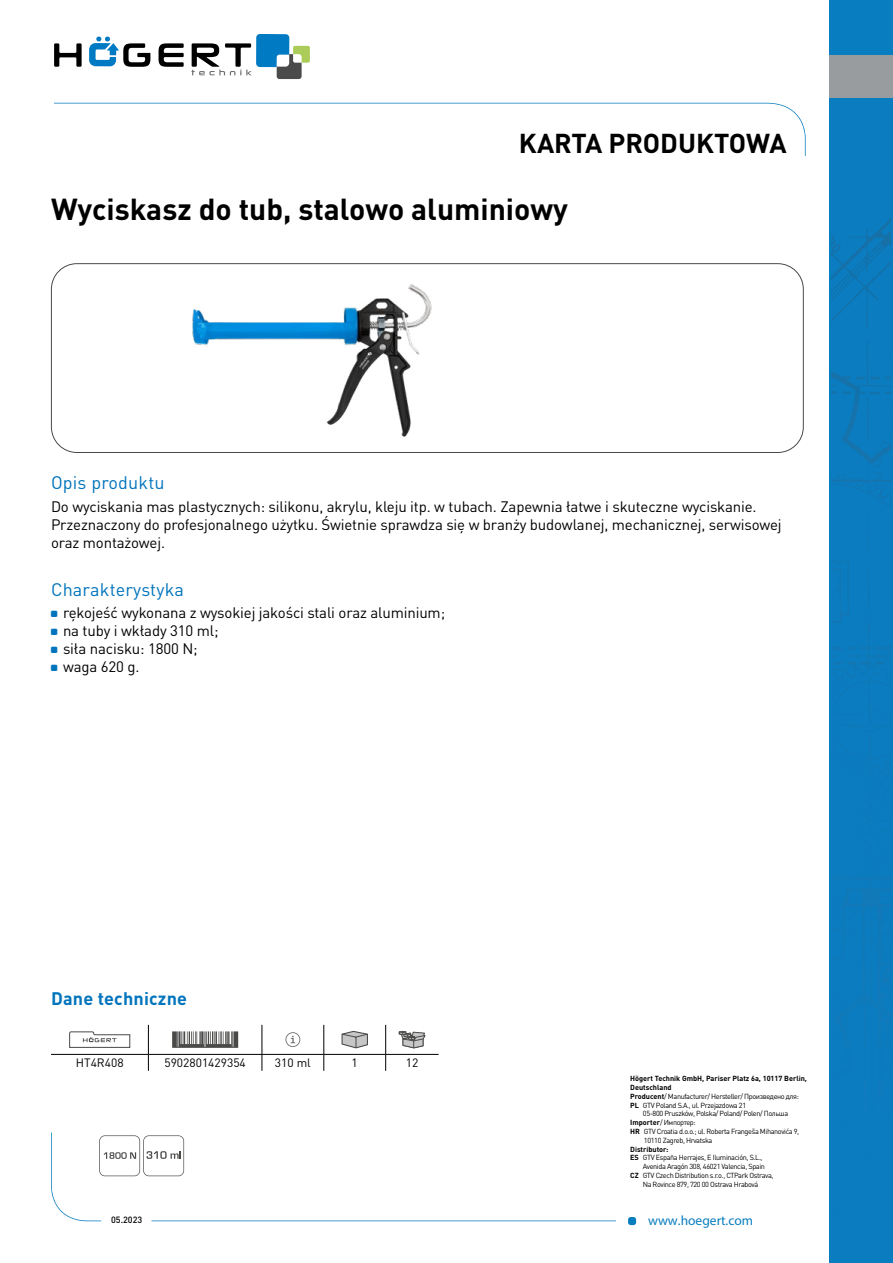
<style>
.page{position:relative;width:893px;height:1263px;background:#fff}
.page>*{position:absolute;margin:0;border:0;box-sizing:border-box;transform-origin:0 0}
.t1{font:700 30px "DIN Pro";color:#000}
.t2{font:700 27px "DIN Pro";color:#000}
.t3{font:18px "DIN Pro";letter-spacing:.01em;color:#0074bc}
.t4{font:700 18px "DIN Pro";letter-spacing:.01em;color:#0074bc}
.t5{font:15px/18px "DIN Pro";letter-spacing:-.01em;color:#000}
.t6{font:13.5px "Myriad Pro";color:#087dbf}
.t7{font:12px "DIN Pro";color:#000}
.t8{font:500 9px "DIN Pro";color:#000}
.t9{font:7.35px "DIN Pro";letter-spacing:-.05em;color:#000}
.t10{font:700 7.35px "DIN Pro";color:#000}
.s1{font-weight:700}
</style>
<div class="page">
<svg style="left:54px;top:43px;width:28px;height:24px"></svg>
<svg style="left:159px;top:43px;width:25px;height:24px"></svg>
<svg style="left:89px;top:37px;width:61px;height:30px"></svg>
<svg style="left:191px;top:34px;width:119px;height:45px"></svg>
<svg style="left:54px;top:103px;width:752px;height:53px"></svg>
<div style="left:628px;top:1217px;width:8px;height:8px;background:#087dbf;border-radius:3px"></div>
<svg style="left:51px;top:1132px;width:565px;height:89px"></svg>
<div style="left:830px;top:0;width:63px;height:1263px;background:#087dbf"></div>
<img style="left:831px;top:273px;width:50px;height:56px">
<img style="left:867px;top:222px;width:24px;height:44px">
<img style="left:831px;top:222px;width:56px;height:42px">
<svg style="left:831px;top:341px;width:60px;height:565px"></svg>
<img style="left:863px;top:906px;width:28px;height:76px">
<img style="left:831px;top:877px;width:60px;height:2px">
<img style="left:848px;top:647px;width:43px;height:3px">
<div style="left:830px;top:56px;width:63px;height:42px;background:#999c9e"></div>
<div style="left:51px;top:263px;width:753px;height:190px;border:1px solid #4a4a49;border-radius:26px"></div>
<hr style="left:51px;top:1054px;width:97px;height:1px;background:#000">
<hr style="left:148px;top:1054px;width:114px;height:1px;background:#000">
<svg style="left:148px;top:1025px;width:1px;height:46px"></svg>
<hr style="left:262px;top:1054px;width:62px;height:1px;background:#000">
<svg style="left:262px;top:1025px;width:1px;height:46px"></svg>
<hr style="left:324px;top:1054px;width:62px;height:1px;background:#000">
<svg style="left:324px;top:1025px;width:1px;height:46px"></svg>
<hr style="left:386px;top:1054px;width:53px;height:1px;background:#000">
<svg style="left:385px;top:1025px;width:1px;height:46px"></svg>
<svg style="left:69px;top:1031px;width:61px;height:17px"></svg>
<svg style="left:172px;top:1031px;width:66px;height:17px"></svg>
<svg style="left:285px;top:1032px;width:15px;height:15px"></svg>
<svg style="left:341px;top:1031px;width:27px;height:17px"></svg>
<svg style="left:399px;top:1031px;width:26px;height:17px"></svg>
<img style="left:192px;top:284px;width:240px;height:153px">
<svg style="left:99px;top:1135px;width:85px;height:41px"></svg>
<h2 class="t2" style="left:519px;top:121px;width:269px">KARTA PRODUKTOWA</h2>
<h1 class="t1" style="left:51px;top:184px;width:518px">Wyciskasz do tub, stalowo aluminiowy</h1>
<h3 class="t3" style="left:51px;top:471px;width:115px">Opis produktu</h3>
<p class="t5" style="left:51px;top:497px;width:732px">Do wyciskania mas plastycznych: silikonu, akrylu, kleju itp. w tubach. Zapewnia łatwe i skuteczne wyciskanie.<br>Przeznaczony do profesjonalnego użytku. Świetnie sprawdza się w branży budowlanej, mechanicznej, serwisowej oraz montażowej.</p>
<h3 class="t3" style="left:51px;top:577px;width:134px">Charakterystyka</h3>
<h3 class="t5" style="left:63px;top:603px;width:384px">rękojeść wykonana z wysokiej jakości stali oraz aluminium; na tuby i wkłady 310 ml;<br>siła nacisku: 1800 N;<br>waga 620 g.</h3>
<h3 class="t4" style="left:51px;top:983px;width:138px">Dane techniczne</h3>
<h3 class="t7" style="left:76px;top:1055px;width:49px">HT4R408</h3>
<h3 class="t7" style="left:164px;top:1055px;width:83px">5902801429354</h3>
<h3 class="t7" style="left:275px;top:1055px;width:37px">310 ml</h3>
<h3 class="t7" style="left:352px;top:1055px;width:8px">1</h3>
<h3 class="t7" style="left:406px;top:1055px;width:14px">12</h3>
<p class="t10" style="left:630px;top:1072px;width:178px">Högert Technik GmbH, Pariser Platz 6a, 10117 Berlin,</p>
<p class="t10" style="left:630px;top:1081px;width:43px">Deutschland</p>
<p class="t9" style="left:630px;top:1091px;width:170px"><span class="s1">Producent</span>/ Manufacturer/ Hersteller/ Произведено для:</p>
<p class="t9" style="left:630px;top:1100px;width:117px"><span class="s1">PL</span> GTV Poland S.A., ul. Przejazdowa 21</p>
<p class="t9" style="left:643px;top:1109px;width:147px">05-800 Pruszków, Polska/ Poland/ Polen/ Польша</p>
<p class="t9" style="left:630px;top:1117px;width:67px"><span class="s1">Importer</span>/ Импортер:</p>
<p class="t9" style="left:630px;top:1126px;width:171px"><span class="s1">HR</span> GTV Croatia d.o.o.; ul. Roberta Frangeša Mihanovića 9,</p>
<p class="t9" style="left:644px;top:1135px;width:70px">10110 Zagreb, Hrvatska</p>
<p class="t10" style="left:630px;top:1143px;width:40px">Distributor:</p>
<p class="t9" style="left:630px;top:1153px;width:134px"><span class="s1">ES</span> GTV España Herrajes, E Iluminación, S.L.,</p>
<p class="t9" style="left:643px;top:1161px;width:124px">Avenida Aragón 308, 46021 Valencia, Spain</p>
<p class="t9" style="left:630px;top:1170px;width:145px"><span class="s1">CZ</span> GTV Czech Distribution s.r.o., CTPark Ostrava,</p>
<p class="t9" style="left:643px;top:1179px;width:117px">Na Rovince 879, 720 00 Ostrava Hrabová</p>
<p class="t8" style="left:111px;top:1213px;width:33px">05.2023</p>
<h3 class="t6" style="left:648px;top:1212px;width:107px">www.hoegert.com</h3>
</div>
